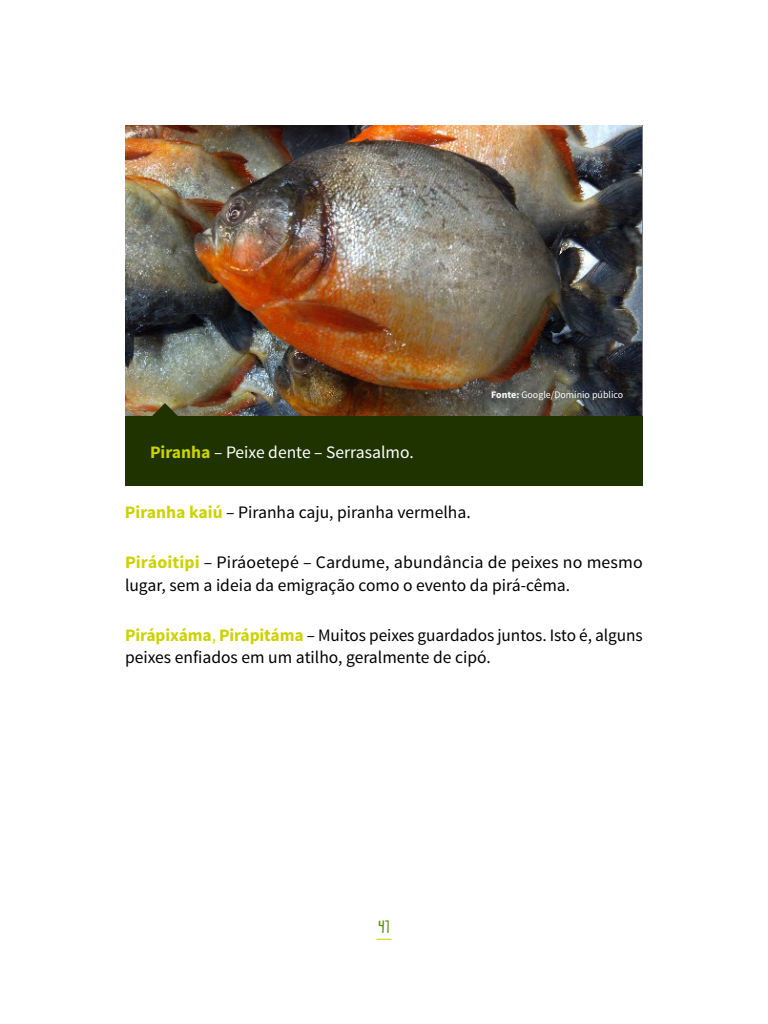
<style>
.page{position:relative;width:768px;height:1024px;background:#fff}
.page>*{position:absolute;margin:0;border:0;box-sizing:border-box;transform-origin:0 0}
.t1{font:17.5px/22.5px "Source Sans Pro";color:#000}
.t2{font:17.5px "Source Sans Pro";color:#fff}
.t3{font:17.5px "TIPASSIM";color:#548f00}
.t4{font:10px "Source Sans Pro";color:#fff}
.s1{font-weight:700;color:#ccd100}
.s2{font-weight:700}
.s3{color:#ccd100}
</style>
<div class="page">
<svg style="left:376px;top:939px;width:16px;height:1px"></svg>
<div style="left:125px;top:377px;width:518px;height:109px;background:#1f3300"></div>
<img style="left:125px;top:125px;width:518px;height:291px">
<svg style="left:152px;top:403px;width:26px;height:13px"></svg>
<p class="t2" style="left:150px;top:442px;width:265px"><span class="s1">Piranha</span> – Peixe dente – Serrasalmo.</p>
<p class="t4" style="left:491px;top:388px;width:134px"><span class="s2">Fonte:</span> Google/Domínio público</p>
<p class="t1" style="left:125px;top:502px;width:347px"><span class="s1">Piranha kaiú</span> – Piranha caju, piranha vermelha.</p>
<p class="t1" style="left:125px;top:552px;width:519px"><span class="s1">Piráoitipi</span> – Piráoetepé – Cardume, abundância de peixes no mesmo lugar, sem a ideia da emigração como o evento da pirá-cêma.</p>
<p class="t1" style="left:125px;top:624px;width:519px"><span class="s1">Pirápixáma</span><span class="s3">,</span> <span class="s1">Pirápitáma</span> – Muitos peixes guardados juntos. Isto é, alguns peixes enfiados em um atilho, geralmente de cipó.</p>
<p class="t3" style="left:379px;top:917px;width:12px">41</p>
</div>
